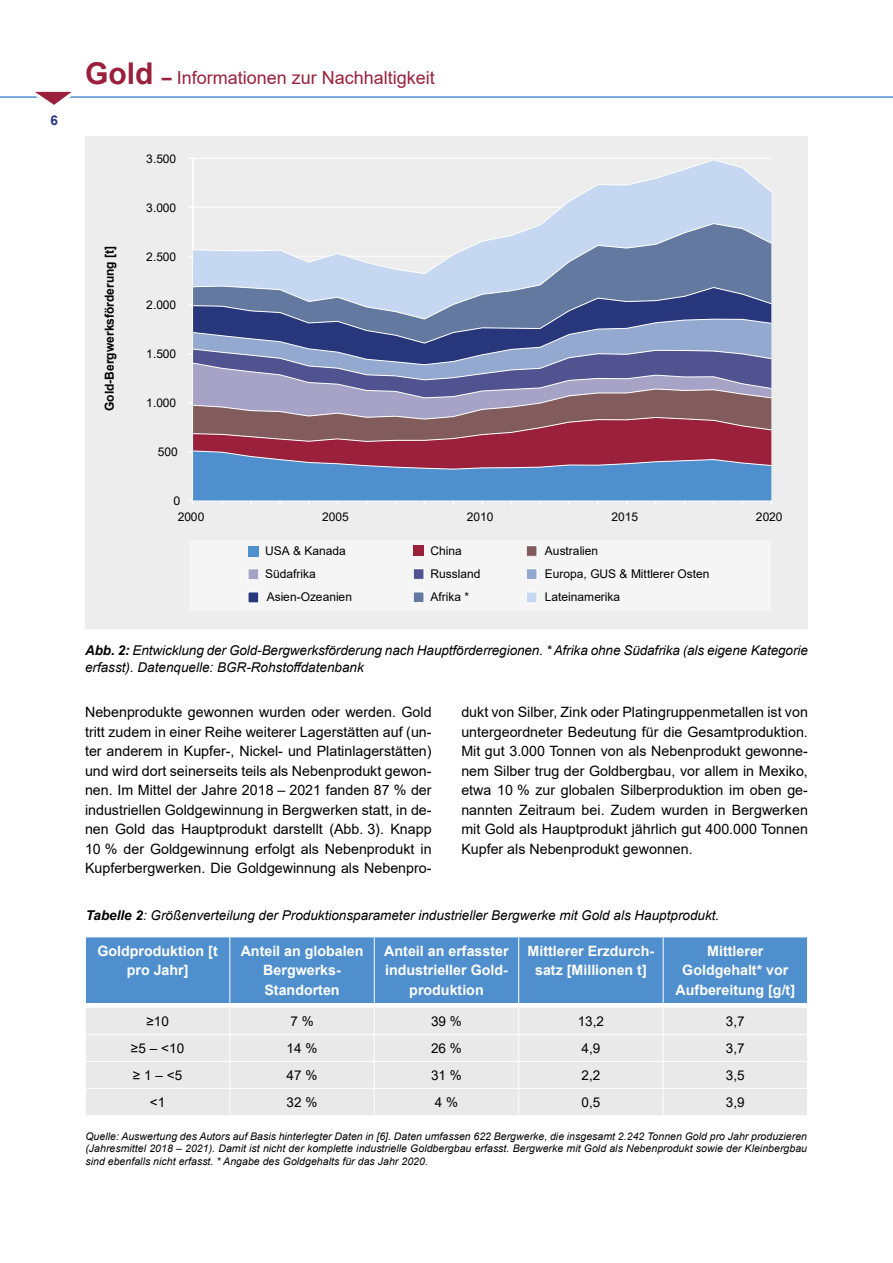
<style>
.page{position:relative;width:893px;height:1263px;background:#fff}
.page>*{position:absolute;margin:0;border:0;box-sizing:border-box;transform-origin:0 0}
.t1{font:18px "Arial";color:#9a203c}
.Fließtext{font:14.25px/19.5px "Arial";color:#000;text-align:justify}
.Tabelle_Tabellenkopf_BGR{font:700 14.25px/19.5px "Arial";color:#fff;text-align:center}
.Bildunterschrift_neu{font:italic 13.5px/16.5px "Arial";letter-spacing:-.005em;color:#000}
.Bildunterschrift{font:italic 13.5px "Arial";color:#000}
.Tabelle_Tabelle_Text_li{font:13.5px "Arial";letter-spacing:.005em;color:#000}
.t2{font:700 13.5px "Arial";color:#283583}
.t3{font:700 12.45px "Arial";color:#000}
.t4{font:12px "Arial";color:#000}
.Tabelle_Tabellen_Erklärungstext{font:italic 10.5px/12.6px "Arial";letter-spacing:.005em;color:#000;text-align:justify}
.s1{font-weight:700;font-size:30px}
.s2{font-weight:700}
</style>
<div class="page">
<hr style="left:0;top:96px;width:893px;height:2px;background:#4f8fcd">
<svg style="left:19px;top:91px;width:62px;height:14px"></svg>
<div style="left:85px;top:136px;width:723px;height:492px;background:#ededed"></div>
<hr style="left:193px;top:158px;width:578px;height:1px;background:#fff">
<hr style="left:192px;top:158px;width:2px;height:342px;background:#fff">
<svg style="left:189px;top:304px;width:583px;height:200px;background:#7c7299"></svg>
<svg style="left:193px;top:274px;width:579px;height:46px;background:#7a8cb4"></svg>
<svg style="left:193px;top:160px;width:579px;height:114px"></svg>
<div style="left:190px;top:540px;width:581px;height:71px;background:#f5f5f5"></div>
<div style="left:248px;top:546px;width:11px;height:10px;background:#4f8fcd"></div>
<div style="left:413px;top:546px;width:11px;height:10px;background:#9a203c"></div>
<div style="left:526px;top:546px;width:11px;height:10px;background:#825c5c"></div>
<div style="left:526px;top:545px;width:11px;height:12px;border:1px solid #fff"></div>
<div style="left:248px;top:569px;width:11px;height:11px;background:#a7a3c7"></div>
<div style="left:248px;top:568px;width:11px;height:12px;border:1px solid #fff"></div>
<div style="left:413px;top:569px;width:11px;height:10px;background:#515390"></div>
<div style="left:413px;top:568px;width:11px;height:12px;border:1px solid #fff"></div>
<div style="left:526px;top:569px;width:11px;height:11px;background:#93a9cf"></div>
<div style="left:526px;top:568px;width:11px;height:12px;border:1px solid #fff"></div>
<div style="left:248px;top:592px;width:11px;height:11px;background:#28367b"></div>
<div style="left:248px;top:592px;width:11px;height:11px;border:1px solid #fff"></div>
<div style="left:413px;top:592px;width:11px;height:11px;background:#6379a0"></div>
<div style="left:413px;top:592px;width:11px;height:11px;border:1px solid #fff"></div>
<div style="left:526px;top:592px;width:11px;height:11px;background:#c6d8f1"></div>
<div style="left:526px;top:592px;width:11px;height:11px;border:1px solid #fff"></div>
<div style="left:86px;top:937px;width:721px;height:66px;background:#4f8fcd"></div>
<div style="left:86px;top:1008px;width:721px;height:107px;background:#e9e9e9"></div>
<hr style="left:229px;top:937px;width:1px;height:66px;background:#fff">
<hr style="left:374px;top:937px;width:1px;height:66px;background:#fff">
<hr style="left:518px;top:937px;width:1px;height:66px;background:#fff">
<hr style="left:663px;top:937px;width:1px;height:66px;background:#fff">
<hr style="left:85px;top:1034px;width:145px;height:1px;background:#fff">
<hr style="left:230px;top:1034px;width:144px;height:1px;background:#fff">
<hr style="left:374px;top:1034px;width:145px;height:1px;background:#fff">
<hr style="left:519px;top:1034px;width:144px;height:1px;background:#fff">
<hr style="left:663px;top:1034px;width:145px;height:1px;background:#fff">
<hr style="left:85px;top:1061px;width:145px;height:1px;background:#fff">
<hr style="left:230px;top:1061px;width:144px;height:1px;background:#fff">
<hr style="left:374px;top:1061px;width:145px;height:1px;background:#fff">
<hr style="left:519px;top:1061px;width:144px;height:1px;background:#fff">
<hr style="left:663px;top:1061px;width:145px;height:1px;background:#fff">
<hr style="left:85px;top:1088px;width:145px;height:1px;background:#fff">
<hr style="left:230px;top:1088px;width:144px;height:1px;background:#fff">
<svg style="left:229px;top:1008px;width:1px;height:107px"></svg>
<hr style="left:374px;top:1088px;width:145px;height:1px;background:#fff">
<svg style="left:374px;top:1008px;width:1px;height:107px"></svg>
<hr style="left:519px;top:1088px;width:144px;height:1px;background:#fff">
<svg style="left:518px;top:1008px;width:1px;height:107px"></svg>
<hr style="left:663px;top:1088px;width:145px;height:1px;background:#fff">
<svg style="left:663px;top:1008px;width:1px;height:107px"></svg>
<p class="t2" style="left:50px;top:111px;width:9px">6</p>
<p class="t1" style="left:85px;top:66px;width:351px"><span class="s1">Gold</span> <span class="s2">–</span> Informationen zur Nachhaltigkeit</p>
<p class="t4" style="left:146px;top:150px;width:31px">3.500</p>
<p class="t3" style="left:101px;top:411px;width:166px;rotate:-90deg">Gold-Bergwerksförderung [t]</p>
<p class="t4" style="left:146px;top:199px;width:31px">3.000</p>
<p class="t4" style="left:146px;top:248px;width:31px">2.500</p>
<p class="t4" style="left:146px;top:297px;width:31px">2.000</p>
<p class="t4" style="left:146px;top:346px;width:31px">1.500</p>
<p class="t4" style="left:146px;top:395px;width:31px">1.000</p>
<p class="t4" style="left:158px;top:444px;width:21px">500</p>
<p class="t4" style="left:173px;top:492px;width:8px">0</p>
<p class="t4" style="left:178px;top:508px;width:28px">2000</p>
<p class="t4" style="left:322px;top:508px;width:28px">2005</p>
<p class="t4" style="left:467px;top:508px;width:28px">2010</p>
<p class="t4" style="left:611px;top:508px;width:28px">2015</p>
<p class="t4" style="left:756px;top:508px;width:28px">2020</p>
<p class="t4" style="left:265px;top:542px;width:82px">USA &amp; Kanada</p>
<p class="t4" style="left:431px;top:542px;width:33px">China</p>
<p class="t4" style="left:545px;top:542px;width:55px">Australien</p>
<p class="t4" style="left:265px;top:566px;width:52px">Südafrika</p>
<p class="t4" style="left:431px;top:566px;width:52px">Russland</p>
<p class="t4" style="left:545px;top:566px;width:166px">Europa, GUS &amp; Mittlerer Osten</p>
<p class="t4" style="left:267px;top:589px;width:87px">Asien-Ozeanien</p>
<p class="t4" style="left:431px;top:589px;width:40px">Afrika *</p>
<p class="t4" style="left:545px;top:589px;width:77px">Lateinamerika</p>
<p class="Bildunterschrift_neu" style="left:85px;top:642px;width:724px"><span class="s2">Abb. 2:</span> Entwicklung der Gold-Bergwerksförderung nach Hauptförderregionen. * Afrika ohne Südafrika (als eigene Kategorie erfasst). Datenquelle: BGR-Rohstoffdatenbank</p>
<p class="Fließtext" style="left:85px;top:702px;width:348px">Nebenprodukte gewonnen wurden oder werden. Gold tritt zudem in einer Reihe weiterer Lagerstätten auf (un&shy;ter anderem in Kupfer-, Nickel- und Platinlagerstätten) und wird dort seinerseits teils als Nebenprodukt gewon&shy;nen. Im Mittel der Jahre 2018 – 2021 fanden 87 % der industriellen Goldgewinnung in Bergwerken statt, in de&shy;nen Gold das Hauptprodukt darstellt (Abb. 3). Knapp 10 % der Goldgewinnung erfolgt als Nebenprodukt in Kupferbergwerken. Die Goldgewinnung als Nebenpro-</p>
<p class="Fließtext" style="left:461px;top:702px;width:348px">dukt von Silber, Zink oder Platingruppenmetallen ist von untergeordneter Bedeutung für die Gesamtproduktion.<br>Mit gut 3.000 Tonnen von als Nebenprodukt gewonne&shy;nem Silber trug der Goldbergbau, vor allem in Mexiko, etwa 10 % zur globalen Silberproduktion im oben ge&shy;nannten Zeitraum bei. Zudem wurden in Bergwerken mit Gold als Hauptprodukt jährlich gut 400.000 Tonnen Kupfer als Nebenprodukt gewonnen.</p>
<p class="Bildunterschrift" style="left:86px;top:906px;width:635px"><span class="s2">Tabelle 2</span>: Größenverteilung der Produktionsparameter industrieller Bergwerke mit Gold als Hauptprodukt.</p>
<p class="Tabelle_Tabellenkopf_BGR" style="left:97px;top:941px;width:122px">Goldproduktion [t pro Jahr]</p>
<p class="Tabelle_Tabellenkopf_BGR" style="left:241px;top:941px;width:124px">Anteil an globalen<br>Bergwerks-<br>Standorten</p>
<p class="Tabelle_Tabellenkopf_BGR" style="left:384px;top:941px;width:126px">Anteil an erfasster industrieller Gold&shy;produktion</p>
<p class="Tabelle_Tabellenkopf_BGR" style="left:528px;top:941px;width:128px">Mittlerer Erzdurch&shy;satz [Millionen t]</p>
<p class="Tabelle_Tabellenkopf_BGR" style="left:676px;top:941px;width:121px">Mittlerer<br>Goldgehalt* vor<br>Aufbereitung [g/t]</p>
<p class="Tabelle_Tabelle_Text_li" style="left:146px;top:1012px;width:24px">≥10</p>
<p class="Tabelle_Tabelle_Text_li" style="left:290px;top:1012px;width:25px">7 %</p>
<p class="Tabelle_Tabelle_Text_li" style="left:431px;top:1012px;width:32px">39 %</p>
<p class="Tabelle_Tabelle_Text_li" style="left:578px;top:1012px;width:28px">13,2</p>
<p class="Tabelle_Tabelle_Text_li" style="left:726px;top:1012px;width:20px">3,7</p>
<p class="Tabelle_Tabelle_Text_li" style="left:131px;top:1039px;width:55px">≥5 – &lt;10</p>
<p class="Tabelle_Tabelle_Text_li" style="left:287px;top:1039px;width:32px">14 %</p>
<p class="Tabelle_Tabelle_Text_li" style="left:431px;top:1039px;width:32px">26 %</p>
<p class="Tabelle_Tabelle_Text_li" style="left:581px;top:1039px;width:20px">4,9</p>
<p class="Tabelle_Tabelle_Text_li" style="left:726px;top:1039px;width:20px">3,7</p>
<p class="Tabelle_Tabelle_Text_li" style="left:133px;top:1066px;width:51px">≥1–&lt;5</p>
<p class="Tabelle_Tabelle_Text_li" style="left:287px;top:1066px;width:32px">47 %</p>
<p class="Tabelle_Tabelle_Text_li" style="left:431px;top:1066px;width:32px">31 %</p>
<p class="Tabelle_Tabelle_Text_li" style="left:581px;top:1066px;width:20px">2,2</p>
<p class="Tabelle_Tabelle_Text_li" style="left:726px;top:1066px;width:20px">3,5</p>
<p class="Tabelle_Tabelle_Text_li" style="left:150px;top:1092px;width:17px">&lt;1</p>
<p class="Tabelle_Tabelle_Text_li" style="left:287px;top:1092px;width:32px">32 %</p>
<p class="Tabelle_Tabelle_Text_li" style="left:435px;top:1092px;width:25px">4 %</p>
<p class="Tabelle_Tabelle_Text_li" style="left:581px;top:1092px;width:20px">0,5</p>
<p class="Tabelle_Tabelle_Text_li" style="left:726px;top:1092px;width:20px">3,9</p>
<p class="Tabelle_Tabellen_Erklärungstext" style="left:85px;top:1130px;width:723px">Quelle: Auswertung des Autors auf Basis hinterlegter Daten in [6]. Daten umfassen 622 Bergwerke, die insgesamt 2.242 Tonnen Gold pro Jahr produzieren (Jahresmittel 2018 – 2021). Damit ist nicht der komplette industrielle Goldbergbau erfasst. Bergwerke mit Gold als Nebenprodukt sowie der Kleinbergbau sind ebenfalls nicht erfasst. * Angabe des Goldgehalts für das Jahr 2020.</p>
</div>
